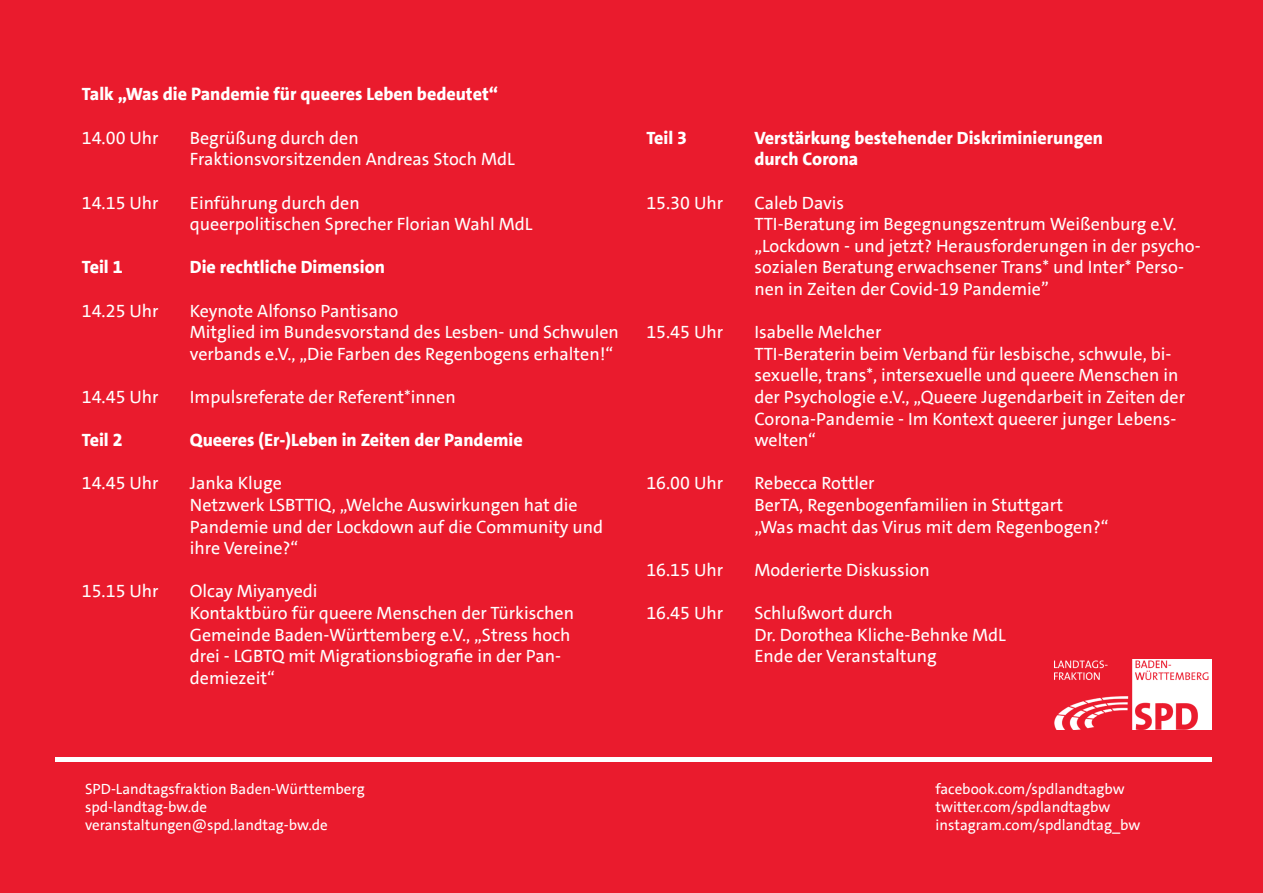
<style>
.page{position:relative;width:1263px;height:893px;background:#ea1b2d}
.page>*{position:absolute;margin:0;border:0;box-sizing:border-box;transform-origin:0 0}
.t1{font:18px/21.6px "SPD The Sans";color:#fff}
.t2{font:800 18px/21.6px "SPD The Sans";color:#fff}
.t3{font:15px/18px "SPD The Sans";color:#fff}
</style>
<div class="page">
<img style="left:1054px;top:659px;width:158px;height:71px">
<hr style="left:55px;top:757px;width:1157px;height:4px;background:#fff">
<p class="t2" style="left:82px;top:84px;width:418px">Talk „Was die Pandemie für queeres Leben bedeutet“</p>
<p class="t1" style="left:82px;top:127px;width:78px">14.00 Uhr</p>
<p class="t1" style="left:190px;top:127px;width:326px">Begrüßung durch den<br>Fraktionsvorsitzenden Andreas Stoch MdL</p>
<p class="t1" style="left:82px;top:192px;width:78px">14.15 Uhr</p>
<p class="t1" style="left:190px;top:192px;width:344px">Einführung durch den<br>queerpolitischen Sprecher Florian Wahl MdL</p>
<p class="t2" style="left:82px;top:257px;width:42px">Teil 1</p>
<p class="t2" style="left:190px;top:257px;width:197px">Die rechtliche Dimension</p>
<p class="t1" style="left:82px;top:300px;width:78px">14.25 Uhr</p>
<p class="t1" style="left:190px;top:300px;width:431px">Keynote Alfonso Pantisano<br>Mitglied im Bundesvorstand des Lesben- und Schwulen verbands e.V., „Die Farben des Regenbogens erhalten!“</p>
<p class="t1" style="left:82px;top:386px;width:78px">14.45 Uhr</p>
<p class="t1" style="left:190px;top:386px;width:267px">Impulsreferate der Referent*innen</p>
<p class="t2" style="left:82px;top:429px;width:42px">Teil 2</p>
<p class="t2" style="left:190px;top:429px;width:334px">Queeres (Er-)Leben in Zeiten der Pandemie</p>
<p class="t1" style="left:82px;top:473px;width:78px">14.45 Uhr</p>
<p class="t1" style="left:190px;top:473px;width:415px">Janka Kluge<br>Netzwerk LSBTTIQ, „Welche Auswirkungen hat die<br>Pandemie und der Lockdown auf die Community und ihre Vereine?“</p>
<p class="t1" style="left:82px;top:581px;width:78px">15.15 Uhr</p>
<p class="t1" style="left:190px;top:581px;width:386px">Olcay Miyanyedi<br>Kontaktbüro für queere Menschen der Türkischen Gemeinde Baden-Württemberg e.V., „Stress hoch drei - LGBTQ mit Migrationsbiografie in der Pan&shy;demiezeit“</p>
<p class="t2" style="left:646px;top:127px;width:42px">Teil 3</p>
<p class="t2" style="left:754px;top:127px;width:350px">Verstärkung bestehender Diskriminierungen durch Corona</p>
<p class="t1" style="left:646px;top:192px;width:78px">15.30 Uhr</p>
<p class="t1" style="left:754px;top:192px;width:448px">Caleb Davis<br>TTI-Beratung im Begegnungszentrum Weißenburg e.V. „Lockdown - und jetzt? Herausforderungen in der psycho&shy;sozialen Beratung erwachsener Trans* und Inter* Perso&shy;nen in Zeiten der Covid-19 Pandemie”</p>
<p class="t1" style="left:646px;top:321px;width:78px">15.45 Uhr</p>
<p class="t1" style="left:754px;top:321px;width:432px">Isabelle Melcher<br>TTI-Beraterin beim Verband für lesbische, schwule, bi&shy;sexuelle, trans*, intersexuelle und queere Menschen in der Psychologie e.V., „Queere Jugendarbeit in Zeiten der Corona-Pandemie - Im Kontext queerer junger Lebens&shy;welten“</p>
<p class="t1" style="left:646px;top:473px;width:78px">16.00 Uhr</p>
<p class="t1" style="left:754px;top:473px;width:356px">Rebecca Rottler<br>BerTA, Regenbogenfamilien in Stuttgart<br>„Was macht das Virus mit dem Regenbogen?“</p>
<p class="t1" style="left:646px;top:559px;width:78px">16.15 Uhr</p>
<p class="t1" style="left:754px;top:559px;width:177px">Moderierte Diskussion</p>
<p class="t1" style="left:646px;top:602px;width:78px">16.45 Uhr</p>
<p class="t1" style="left:754px;top:602px;width:253px">Schlußwort durch<br>Dr. Dorothea Kliche-Behnke MdL<br>Ende der Veranstaltung</p>
<p class="t3" style="left:85px;top:780px;width:281px">SPD-Landtagsfraktion Baden-Württemberg spd-landtag-bw.de veranstaltungen@spd.landtag-bw.de</p>
<p class="t3" style="left:935px;top:780px;width:206px">facebook.com/spdlandtagbw twitter.com/spdlandtagbw instagram.com/spdlandtag_bw</p>
</div>
